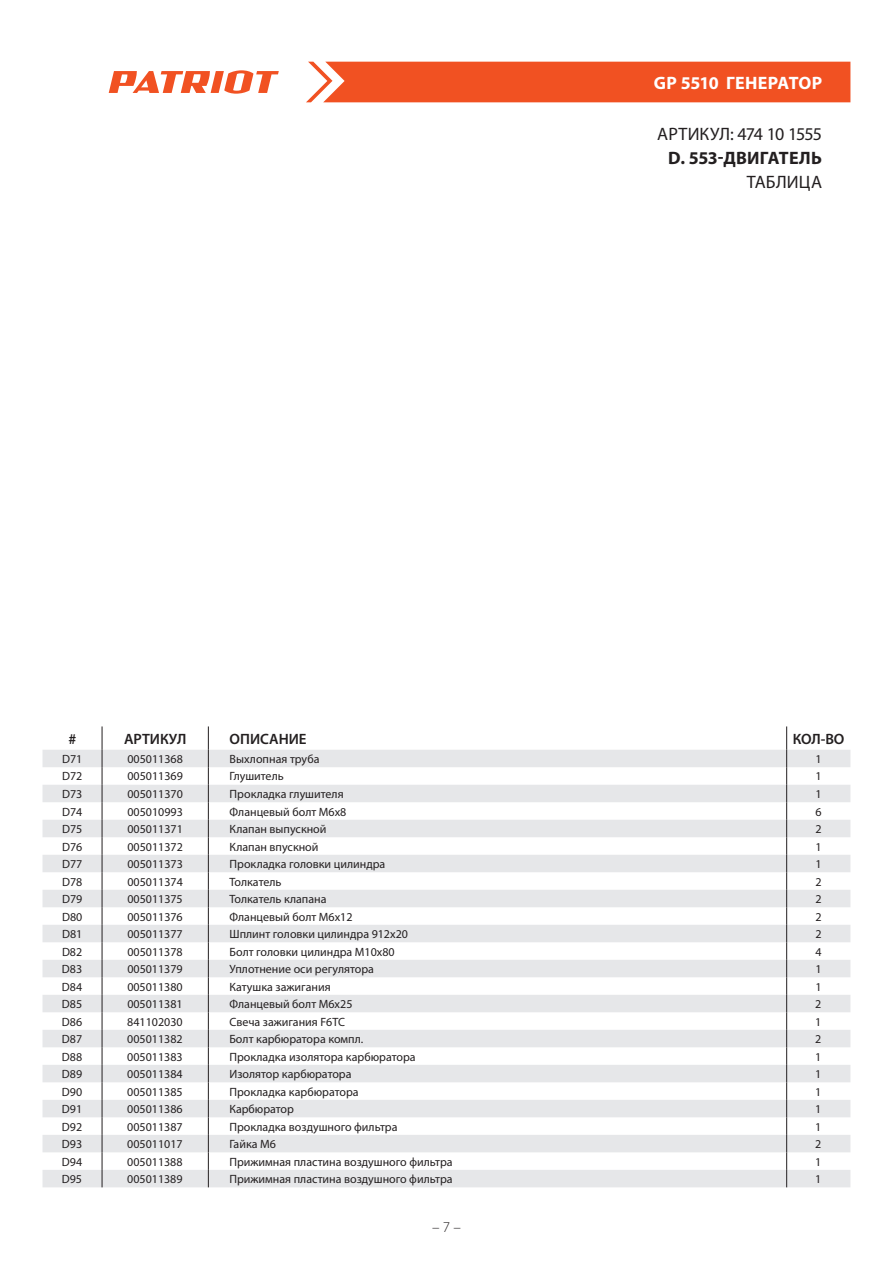
<style>
.page{position:relative;width:893px;height:1263px;background:#fff}
.page>*{position:absolute;margin:0;border:0;box-sizing:border-box;transform-origin:0 0}
.t1{font:18px "Myriad Pro";letter-spacing:-.02em;color:#231f20}
.t2{font:700 18px "Myriad Pro";letter-spacing:-.005em;color:#fff}
.t3{font:700 18px "Myriad Pro";letter-spacing:-.025em;color:#231f20}
.t4{font:600 15px "Myriad Pro";color:#231f20}
.t5{font:300 15px "Myriad Pro";color:#231f20}
.t6{font:12px "Myriad Pro";color:#231f20}
</style>
<div class="page">
<div style="left:306px;top:62px;width:544px;height:40px;background:#f15122"></div>
<svg style="left:109px;top:70px;width:170px;height:24px"></svg>
<svg style="left:43px;top:750px;width:807px;height:437px;fill:#e6e7e9"></svg>
<svg style="left:102px;top:726px;width:1px;height:461px"></svg>
<svg style="left:208px;top:726px;width:1px;height:461px"></svg>
<svg style="left:786px;top:726px;width:1px;height:461px"></svg>
<h1 class="t2" style="left:654px;top:71px;width:116px">GP 5510 ГЕНЕРАТОР</h1>
<h1 class="t1" style="left:657px;top:123px;width:166px">АРТИКУЛ: 474 10 1555</h1>
<h1 class="t3" style="left:668px;top:147px;width:112px">D. 553-ДВИ ГАТЕЛ</h1>
<h1 class="t3" style="left:811px;top:147px;width:12px">Ь</h1>
<h1 class="t1" style="left:747px;top:171px;width:12px">табли</h1>
<h1 class="t1" style="left:799px;top:171px;width:22px">ца</h1>
<p class="t4" style="left:68px;top:729px;width:9px">#</p>
<p class="t4" style="left:124px;top:729px;width:64px">АРТИКУЛ</p>
<p class="t4" style="left:230px;top:729px;width:78px">ОПИСАНИЕ</p>
<p class="t4" style="left:793px;top:729px;width:53px">КОЛ-ВО</p>
<p class="t6" style="left:62px;top:751px;width:22px">D71</p>
<p class="t6" style="left:127px;top:751px;width:57px">005011368</p>
<p class="t6" style="left:230px;top:751px;width:91px">Выхлопная труба</p>
<p class="t6" style="left:815px;top:751px;width:8px">1</p>
<p class="t6" style="left:62px;top:769px;width:22px">D72</p>
<p class="t6" style="left:127px;top:769px;width:57px">005011369</p>
<p class="t6" style="left:230px;top:769px;width:56px">Глушитель</p>
<p class="t6" style="left:815px;top:769px;width:8px">1</p>
<p class="t6" style="left:62px;top:786px;width:22px">D73</p>
<p class="t6" style="left:127px;top:786px;width:57px">005011370</p>
<p class="t6" style="left:230px;top:786px;width:116px">Прокладка глушителя</p>
<p class="t6" style="left:815px;top:786px;width:8px">1</p>
<p class="t6" style="left:62px;top:804px;width:22px">D74</p>
<p class="t6" style="left:127px;top:804px;width:57px">005010993</p>
<p class="t6" style="left:230px;top:804px;width:118px">Фланцевый болт М6х8</p>
<p class="t6" style="left:815px;top:804px;width:8px">6</p>
<p class="t6" style="left:62px;top:821px;width:22px">D75</p>
<p class="t6" style="left:127px;top:821px;width:57px">005011371</p>
<p class="t6" style="left:230px;top:821px;width:98px">Клапан выпускной</p>
<p class="t6" style="left:815px;top:821px;width:8px">2</p>
<p class="t6" style="left:62px;top:839px;width:22px">D76</p>
<p class="t6" style="left:127px;top:839px;width:57px">005011372</p>
<p class="t6" style="left:230px;top:839px;width:90px">Клапан впускной</p>
<p class="t6" style="left:815px;top:839px;width:8px">1</p>
<p class="t6" style="left:62px;top:857px;width:22px">D77</p>
<p class="t6" style="left:127px;top:857px;width:57px">005011373</p>
<p class="t6" style="left:230px;top:857px;width:157px">Прокладка головки цилиндра</p>
<p class="t6" style="left:815px;top:857px;width:8px">1</p>
<p class="t6" style="left:62px;top:874px;width:22px">D78</p>
<p class="t6" style="left:127px;top:874px;width:57px">005011374</p>
<p class="t6" style="left:230px;top:874px;width:53px">Толкатель</p>
<p class="t6" style="left:815px;top:874px;width:8px">2</p>
<p class="t6" style="left:62px;top:892px;width:22px">D79</p>
<p class="t6" style="left:127px;top:892px;width:57px">005011375</p>
<p class="t6" style="left:230px;top:892px;width:99px">Толкатель клапана</p>
<p class="t6" style="left:815px;top:892px;width:8px">2</p>
<p class="t6" style="left:62px;top:909px;width:22px">D80</p>
<p class="t6" style="left:127px;top:909px;width:57px">005011376</p>
<p class="t6" style="left:229px;top:909px;width:125px">Фланцевый болт М6х12</p>
<p class="t6" style="left:815px;top:909px;width:8px">2</p>
<p class="t6" style="left:62px;top:927px;width:22px">D81</p>
<p class="t6" style="left:127px;top:927px;width:57px">005011377</p>
<p class="t6" style="left:229px;top:927px;width:180px">Шплинт головки цилиндра 912х20</p>
<p class="t6" style="left:815px;top:927px;width:8px">2</p>
<p class="t6" style="left:62px;top:944px;width:22px">D82</p>
<p class="t6" style="left:127px;top:944px;width:57px">005011378</p>
<p class="t6" style="left:229px;top:944px;width:167px">Болт головки цилиндра М10х80</p>
<p class="t6" style="left:815px;top:944px;width:8px">4</p>
<p class="t6" style="left:62px;top:962px;width:22px">D83</p>
<p class="t6" style="left:127px;top:962px;width:57px">005011379</p>
<p class="t6" style="left:229px;top:962px;width:146px">Уплотнение оси регулятора</p>
<p class="t6" style="left:815px;top:962px;width:8px">1</p>
<p class="t6" style="left:62px;top:979px;width:22px">D84</p>
<p class="t6" style="left:127px;top:979px;width:57px">005011380</p>
<p class="t6" style="left:229px;top:979px;width:103px">Катушка зажигания</p>
<p class="t6" style="left:815px;top:979px;width:8px">1</p>
<p class="t6" style="left:62px;top:997px;width:22px">D85</p>
<p class="t6" style="left:127px;top:997px;width:57px">005011381</p>
<p class="t6" style="left:229px;top:997px;width:125px">Фланцевый болт М6х25</p>
<p class="t6" style="left:815px;top:997px;width:8px">2</p>
<p class="t6" style="left:62px;top:1014px;width:22px">D86</p>
<p class="t6" style="left:127px;top:1014px;width:57px">841102030</p>
<p class="t6" style="left:229px;top:1014px;width:117px">Свеча зажигания F6TC</p>
<p class="t6" style="left:815px;top:1014px;width:8px">1</p>
<p class="t6" style="left:62px;top:1032px;width:22px">D87</p>
<p class="t6" style="left:127px;top:1032px;width:57px">005011382</p>
<p class="t6" style="left:229px;top:1032px;width:135px">Болт карбюратора компл.</p>
<p class="t6" style="left:815px;top:1032px;width:8px">2</p>
<p class="t6" style="left:62px;top:1049px;width:22px">D88</p>
<p class="t6" style="left:127px;top:1049px;width:57px">005011383</p>
<p class="t6" style="left:229px;top:1049px;width:188px">Прокладка изолятора карбюратора</p>
<p class="t6" style="left:815px;top:1049px;width:8px">1</p>
<p class="t6" style="left:62px;top:1067px;width:22px">D89</p>
<p class="t6" style="left:127px;top:1067px;width:57px">005011384</p>
<p class="t6" style="left:229px;top:1067px;width:124px">Изолятор карбюратора</p>
<p class="t6" style="left:815px;top:1067px;width:8px">1</p>
<p class="t6" style="left:62px;top:1084px;width:22px">D90</p>
<p class="t6" style="left:127px;top:1084px;width:57px">005011385</p>
<p class="t6" style="left:229px;top:1084px;width:131px">Прокладка карбюратора</p>
<p class="t6" style="left:815px;top:1084px;width:8px">1</p>
<p class="t6" style="left:62px;top:1102px;width:22px">D91</p>
<p class="t6" style="left:127px;top:1102px;width:57px">005011386</p>
<p class="t6" style="left:229px;top:1102px;width:66px">Карбюратор</p>
<p class="t6" style="left:815px;top:1102px;width:8px">1</p>
<p class="t6" style="left:62px;top:1119px;width:22px">D92</p>
<p class="t6" style="left:127px;top:1119px;width:57px">005011387</p>
<p class="t6" style="left:229px;top:1119px;width:170px">Прокладка воздушного фильтра</p>
<p class="t6" style="left:815px;top:1119px;width:8px">1</p>
<p class="t6" style="left:62px;top:1137px;width:22px">D93</p>
<p class="t6" style="left:127px;top:1137px;width:57px">005011017</p>
<p class="t6" style="left:229px;top:1137px;width:48px">Гайка М6</p>
<p class="t6" style="left:815px;top:1137px;width:8px">2</p>
<p class="t6" style="left:62px;top:1154px;width:22px">D94</p>
<p class="t6" style="left:127px;top:1154px;width:57px">005011388</p>
<p class="t6" style="left:229px;top:1154px;width:225px">Прижимная пластина воздушного фильтра</p>
<p class="t6" style="left:815px;top:1154px;width:8px">1</p>
<p class="t6" style="left:62px;top:1172px;width:22px">D95</p>
<p class="t6" style="left:127px;top:1172px;width:57px">005011389</p>
<p class="t6" style="left:229px;top:1172px;width:225px">Прижимная пластина воздушного фильтра</p>
<p class="t6" style="left:815px;top:1172px;width:8px">1</p>
<p class="t5" style="left:432px;top:1218px;width:30px">– 7 –</p>
</div>
